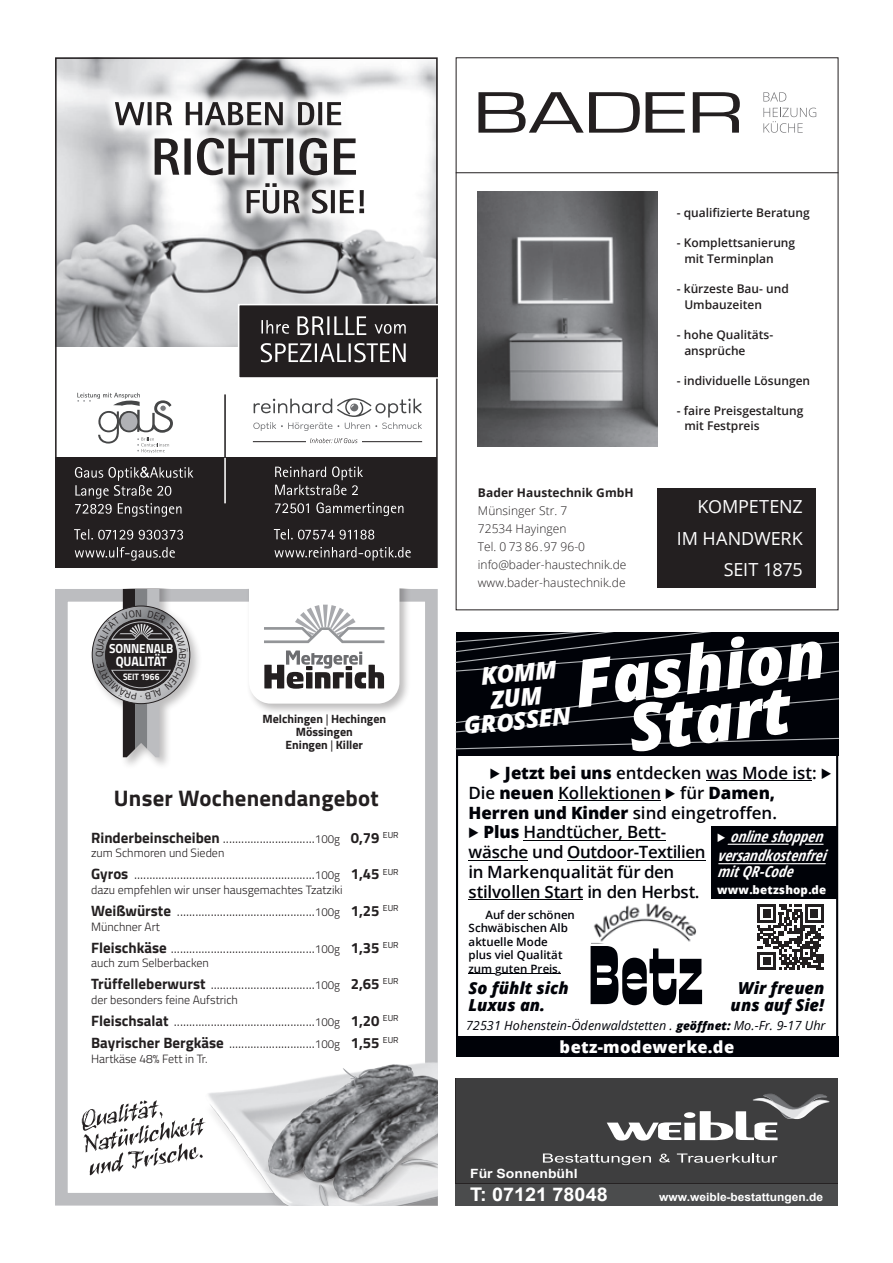
<style>
.page{position:relative;width:893px;height:1263px;background:#fff}
.page>*{position:absolute;margin:0;border:0;box-sizing:border-box;transform-origin:0 0}
.t1{font:87.15px "Zipper LT";color:#000208}
.t2{font:italic 800 65.85px/50.6px "Open Sans";color:#fff;text-align:center}
.t3{font:italic 800 24.15px/23.9px "Open Sans";color:#fff;text-align:center}
.t4{font:700 22.5px "Titillium Web";letter-spacing:.01em;color:#231f20}
.t5{font:700 18.9px "Arial";color:#fff;scale:1.05 1}
.t6{font:18px/31.5px "Open Sans";letter-spacing:-.005em;color:#fff;text-align:right}
.t7{font:600 16.95px/19.8px "Open Sans";letter-spacing:-.015em;color:#000208}
.t8{font:800 16.95px/19.8px "Open Sans";color:#000208}
.t9{font:italic 800 16.5px/17.2px "Open Sans";color:#000208}
.t10{font:800 16.5px "Open Sans";letter-spacing:.02em;color:#fff}
.t11{font:italic 700 15.15px/19px "Open Sans Condensed";color:#fff}
.t12{font:300 14.85px/22.2px "Titillium Web";color:#231f20}
.t13{font:700 13.65px "Titillium Web";letter-spacing:-.01em;color:#fff;scale:.9 1}
.t14{font:700 13.2px "Titillium Web";letter-spacing:-.01em;color:#fff;scale:.9 1}
.t15{font:700 12.75px "Arial";color:#fff;scale:1.1 1}
.t16{font:italic 12.6px "Open Sans";letter-spacing:.005em;color:#000208}
.t17{font:600 12px/15.8px "Open Sans";color:#231f20}
.t18{font:300 12px "Titillium Web";color:#231f20}
.t19{font:300 12px/18px "Open Sans";letter-spacing:.005em;color:#231f20}
.t20{font:700 12px/12.8px "Titillium Web";color:#231f20;text-align:center}
.t21{font:700 12px "Open Sans";letter-spacing:.005em;color:#231f20}
.t22{font:600 11.55px/13.4px "Open Sans";color:#000208}
.t23{font:800 11.55px "Open Sans";letter-spacing:.015em;color:#fff}
.t24{font:700 11.4px "Arial";color:#fff;scale:1.05 1}
.t25{font:9.9px "Titillium Web";color:#231f20}
.t26{font:700 9.3px "Titillium Web";letter-spacing:-.01em;color:#fff;scale:.9 1}
.s1{font-weight:400}
.s2{font-weight:700;font-size:15px}
.s3{font-size:11.55px}
.s4{font-weight:700}
.s5{font-weight:600;color:#000108}
.s6{font-weight:600}
.s7{color:#fff}
.s8{font-weight:800}
.s9{color:#000108}
.s10{font-weight:800;font-size:11.85px}
</style>
<div class="page">
<div style="left:455px;top:1184px;width:383px;height:21px;background:#4b4c4d"></div>
<svg style="left:455px;top:1078px;width:383px;height:106px;background:#4d4d4e"></svg>
<img style="left:478px;top:192px;width:180px;height:255px">
<svg style="left:478px;top:92px;width:162px;height:41px"></svg>
<svg style="left:646px;top:92px;width:39px;height:41px"></svg>
<svg style="left:693px;top:92px;width:47px;height:41px"></svg>
<svg style="left:763px;top:92px;width:23px;height:9px"></svg>
<svg style="left:763px;top:108px;width:53px;height:25px"></svg>
<div style="left:658px;top:488px;width:158px;height:99px;background:#231f20"></div>
<hr style="left:456px;top:172px;width:382px;height:1px;background:#231f20">
<svg style="left:55px;top:57px;width:382px;height:400px"></svg>
<div style="left:55px;top:457px;width:382px;height:111px;background:#231f20"></div>
<svg style="left:75px;top:467px;width:118px;height:50px"></svg>
<svg style="left:75px;top:547px;width:100px;height:14px"></svg>
<svg style="left:74px;top:529px;width:109px;height:11px"></svg>
<svg style="left:275px;top:502px;width:128px;height:14px"></svg>
<svg style="left:275px;top:466px;width:88px;height:29px"></svg>
<svg style="left:274px;top:547px;width:137px;height:14px"></svg>
<svg style="left:274px;top:529px;width:100px;height:10px"></svg>
<hr style="left:253px;top:441px;width:169px;height:1px;background:#231f20">
<svg style="left:77px;top:393px;width:96px;height:60px"></svg>
<svg style="left:253px;top:398px;width:169px;height:33px"></svg>
<div style="left:306px;top:438px;width:55px;height:10px;background:#fff"></div>
<svg style="left:310px;top:438px;width:47px;height:5px"></svg>
<hr style="left:224px;top:394px;width:2px;height:69px;background:#231f20">
<hr style="left:224px;top:458px;width:2px;height:45px;background:#fff">
<svg style="left:238px;top:304px;width:199px;height:75px;background:#434041"></svg>
<div style="left:103px;top:90px;width:273px;height:135px;background:#fff;opacity:.91"></div>
<svg style="left:115px;top:102px;width:226px;height:23px"></svg>
<svg style="left:155px;top:138px;width:201px;height:37px"></svg>
<svg style="left:247px;top:183px;width:117px;height:31px"></svg>
<svg style="left:55px;top:57px;width:1px;height:69px"></svg>
<svg style="left:456px;top:756px;width:382px;height:301px"></svg>
<div style="left:456px;top:632px;width:382px;height:124px;background:#000208"></div>
<svg style="left:758px;top:904px;width:65px;height:66px"></svg>
<svg style="left:468px;top:973px;width:27px;height:1px"></svg>
<hr style="left:502px;top:973px;width:59px;height:1px;background:#000208">
<img style="left:592px;top:902px;width:108px;height:42px">
<hr style="left:706px;top:780px;width:106px;height:1px;background:#000108">
<hr style="left:558px;top:800px;width:103px;height:1px;background:#000208">
<hr style="left:524px;top:840px;width:142px;height:1px;background:#000208">
<hr style="left:468px;top:860px;width:60px;height:1px;background:#000208">
<hr style="left:567px;top:860px;width:138px;height:1px;background:#000208">
<hr style="left:468px;top:899px;width:115px;height:1px;background:#000208">
<svg style="left:456px;top:632px;width:382px;height:118px"></svg>
<div style="left:711px;top:826px;width:125px;height:73px;background:#000208"></div>
<hr style="left:728px;top:844px;width:60px;height:1px;background:#fff">
<svg style="left:805px;top:844px;width:18px;height:1px"></svg>
<hr style="left:719px;top:863px;width:106px;height:1px;background:#fff">
<div style="left:55px;top:589px;width:382px;height:616px;border:13px solid #bcbdc0"></div>
<div style="left:246px;top:589px;width:165px;height:126px;background:#231f20;opacity:.3"></div>
<svg style="left:249px;top:589px;width:150px;height:115px"></svg>
<div style="left:89px;top:589px;width:114px;height:181px;background:#231f20;opacity:.3"></div>
<svg style="left:82px;top:1100px;width:98px;height:75px"></svg>
<img style="left:180px;top:1091px;width:48px;height:114px">
<img style="left:228px;top:1051px;width:209px;height:154px">
<svg style="left:96px;top:589px;width:92px;height:168px"></svg>
<p class="t14" style="left:109px;top:638px;width:73px">SONNENALB</p>
<p class="t13" style="left:116px;top:651px;width:58px">QUALITÄT</p>
<p class="t26" style="left:123px;top:670px;width:42px">SEIT 1966</p>
<p class="t25" style="left:92px;top:657px;width:8px;rotate:-90deg">Q</p>
<p class="t25" style="left:142px;top:703px;width:4px;rotate:180deg">·</p>
<p class="t20" style="left:263px;top:712px;width:125px">Melchingen <span class="s1">|</span> Hechingen<br>Mössingen<br>Eningen <span class="s1">|</span> Killer</p>
<h3 class="t4" style="left:114px;top:780px;width:266px">Unser Wochenendangebot</h3>
<p class="t12" style="left:91px;top:826px;width:309px"><span class="s2">Rinderbeinscheiben</span> ..............................<span class="s3">100g</span> <span class="s4">0,79</span> <sup>EUR</sup></p>
<p class="t18" style="left:91px;top:844px;width:135px">zum Schmoren und Sieden</p>
<p class="t12" style="left:91px;top:862px;width:309px"><span class="s2">Gyros</span> ...........................................................<span class="s3">100g</span> <span class="s4">1,45</span> <sup>EUR</sup></p>
<p class="t18" style="left:91px;top:881px;width:253px">dazu empfehlen wir unser hausgemachtes Tzatziki</p>
<p class="t12" style="left:91px;top:899px;width:309px"><span class="s2">Weißwürste</span> .............................................<span class="s3">100g</span> <span class="s4">1,25</span> <sup>EUR</sup></p>
<p class="t18" style="left:91px;top:918px;width:70px">Münchner Art</p>
<p class="t12" style="left:91px;top:936px;width:309px"><span class="s2">Fleischkäse</span> ...............................................<span class="s3">100g</span> <span class="s4">1,35</span> <sup>EUR</sup></p>
<p class="t18" style="left:91px;top:954px;width:119px">auch zum Selberbacken</p>
<p class="t12" style="left:91px;top:972px;width:309px"><span class="s2">Trüffelleberwurst</span> ..................................<span class="s3">100g</span> <span class="s4">2,65</span> <sup>EUR</sup></p>
<p class="t18" style="left:91px;top:991px;width:148px">der besonders feine Aufstrich</p>
<p class="t12" style="left:91px;top:1009px;width:309px"><span class="s2">Fleischsalat</span> ..............................................<span class="s3">100g</span> <span class="s4">1,20</span> <sup>EUR<br></sup><span class="s2">Bayrischer Bergkäse</span> ............................<span class="s3">100g</span> <span class="s4">1,55</span> <sup>EUR</sup></p>
<p class="t18" style="left:91px;top:1050px;width:118px">Hartkäse 48% Fett in Tr.</p>
<p class="t21" style="left:478px;top:484px;width:157px">Bader Haustechnik GmbH</p>
<p class="t19" style="left:478px;top:502px;width:150px">Münsinger Str. 7<br>72534 Hayingen<br>Tel. 0 73 86 . 97 96-0 info@bader-haustechnik.de www.bader-haustechnik.de</p>
<p class="t17" style="left:677px;top:205px;width:134px">- qualifizierte Beratung</p>
<p class="t17" style="left:684px;top:235px;width:112px;text-indent:-8px">- Komplettsanierung mit Terminplan</p>
<p class="t17" style="left:684px;top:281px;width:106px;text-indent:-8px">- kürzeste Bau- und<br>Umbauzeiten</p>
<p class="t17" style="left:684px;top:326px;width:90px;text-indent:-8px">- hohe Qualitäts&shy;ansprüche</p>
<p class="t17" style="left:677px;top:372px;width:135px">- individuelle Lösungen</p>
<p class="t17" style="left:684px;top:402px;width:121px;text-indent:-8px">- faire Preisgestaltung mit Festpreis</p>
<p class="t6" style="left:677px;top:490px;width:127px">KOMPETENZ<br>IM HANDWERK<br>SEIT 1875</p>
<h2 class="t2" style="left:571px;top:656px;width:254px;rotate:-7deg">Fashion<br>Start</h2>
<h3 class="t3" style="left:459px;top:665px;width:109px;rotate:-5deg">KOMM<br>ZUM<br>GROSSEN</h3>
<p class="t8" style="left:468px;top:762px;width:365px;text-indent:21px">• Jetzt bei uns <span class="s5">entdecken was Mode ist:</span> •<br><span class="s6">Die</span> neuen <span class="s6">Kollektionen</span> • <span class="s6">für</span> Damen,<br>Herren und Kinder <span class="s6">sind eingetroffen.</span> <span class="s7">•</span></p>
<p class="t7" style="left:468px;top:822px;width:253px">• <span class="s8">Plus</span> Handtücher, Bett&shy;wäsche und Outdoor-Textilien <span class="s7">• </span>in <span class="s9">Markenqualität</span> für den <span class="s7">• </span>stilvollen Start in den Herbst.<span class="s7">•</span></p>
<p class="t11" style="left:717px;top:826px;width:117px">• onlineshoppen versandkostenfrei</p>
<p class="t11" style="left:717px;top:862px;width:83px">mitQR-Code</p>
<p class="t23" style="left:717px;top:881px;width:110px">www.betzshop.de</p>
<p class="t22" style="left:468px;top:908px;width:108px;text-indent:17px">Auf der schönen<br>Schwäbischen Alb aktuelle Mode<br>plus viel Qualität zum guten Preis.</p>
<h1 class="t1" style="left:588px;top:929px;width:117px">Betz</h1>
<p class="t9" style="left:468px;top:979px;width:102px">So fühlt sich<br>Luxus an.</p>
<p class="t10" style="left:560px;top:1034px;width:176px">betz-modewerke.de</p>
<p class="t9" style="left:731px;top:979px;width:95px;text-align:center">Wir freuen uns auf Sie!</p>
<p class="t16" style="left:466px;top:1016px;width:361px">72531 Hohenstein-Ödenwaldstetten . <span class="s10">geöffnet:</span> Mo.-Fr. 9-17 Uhr</p>
<p class="t15" style="left:470px;top:1165px;width:99px">Für Sonnenbühl</p>
<p class="t5" style="left:470px;top:1182px;width:132px">T: 07121 78048</p>
<p class="t24" style="left:659px;top:1190px;width:158px">www.weible-bestattungen.de</p>
</div>
